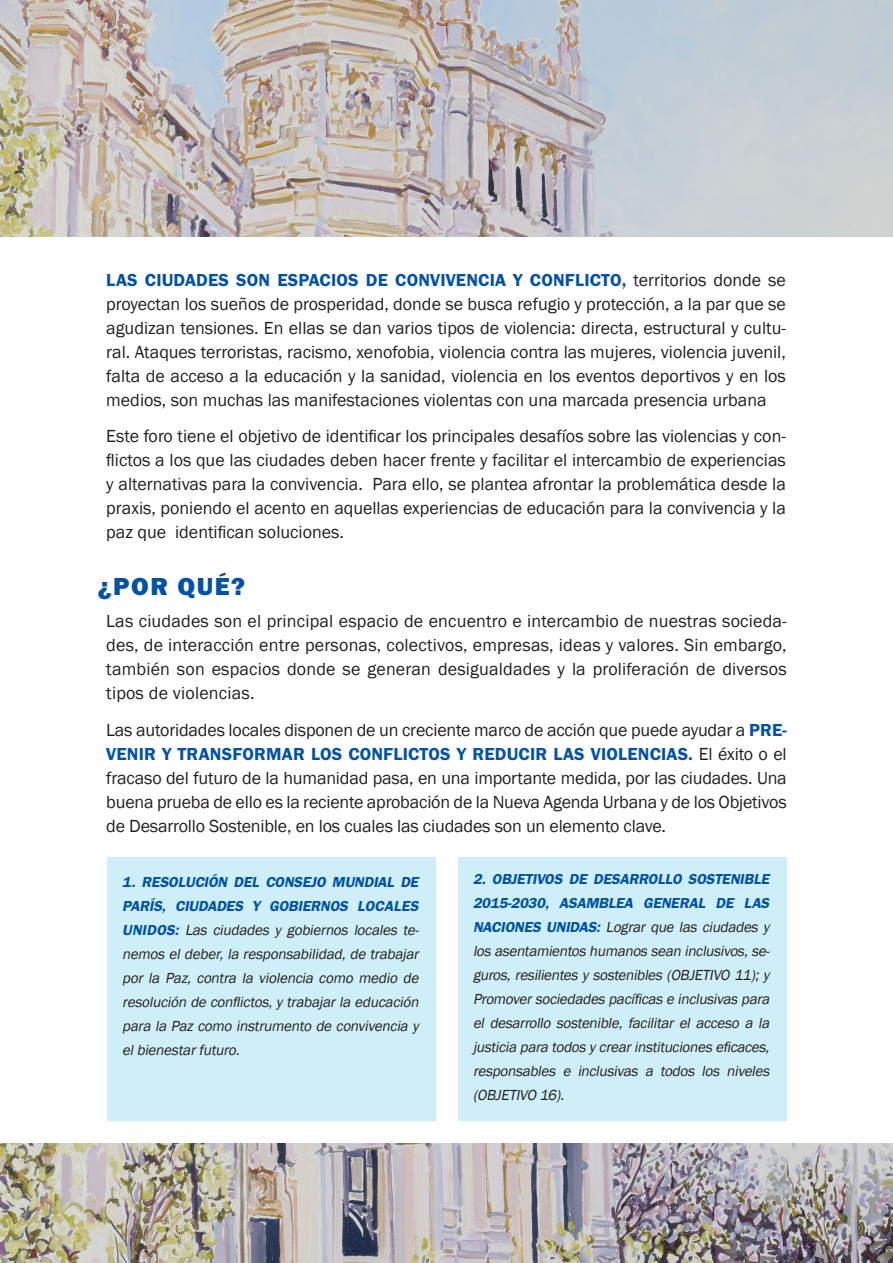
<style>
.page{position:relative;width:893px;height:1263px;background:#fff}
.page>*{position:absolute;margin:0;border:0;box-sizing:border-box;transform-origin:0 0}
.t1{font:800 25.5px "Franklin Got Md ITC";color:#0051a7}
.t2{font:18px/24px "Franklin Gothic";color:#231f20;text-align:justify}
.t3{font:600 18px "Franklin Got ITC";letter-spacing:.025em;color:#0051a7}
.t4{font:italic 15px/24px "Franklin Gothic";color:#231f20;text-align:justify}
.t5{font:italic 600 15px "Franklin Got ITC";color:#0051a7}
.s1{font-family:"Franklin Got ITC";font-weight:600;color:#0051a7}
</style>
<div class="page">
<div style="left:107px;top:856px;width:329px;height:264px;background:#ceeff7"></div>
<div style="left:458px;top:856px;width:329px;height:264px;background:#ceeff7"></div>
<img style="left:0;top:0;width:893px;height:237px">
<img style="left:0;top:1143px;width:893px;height:120px">
<p class="t2" style="left:106px;top:268px;width:681px;text-indent:495px"><span class="s1">TO,</span> territorios donde se proyectan los sueños de prosperidad, donde se busca refugio y protección, a la par que se agudizan tensiones. En ellas se dan varios tipos de violencia: directa, estructural y cultu&shy;ral. Ataques terroristas, racismo, xenofobia, violencia contra las mujeres, violencia juvenil, falta de acceso a la educación y la sanidad, violencia en los eventos deportivos y en los medios, son muchas las manifestaciones violentas con una marcada presencia urbana</p>
<p class="t2" style="left:106px;top:425px;width:681px">Este foro tiene el objetivo de identificar los principales desafíos sobre las violencias y con&shy;flictos a los que las ciudades deben hacer frente y facilitar el intercambio de experiencias y alternativas para la convivencia. Para ello, se plantea afrontar la problemática desde la praxis, poniendo el acento en aquellas experiencias de educación para la convivencia y la paz que identifican soluciones.</p>
<p class="t3" style="left:106px;top:269px;width:50px">LAS CIUDADES</p>
<p class="t3" style="left:236px;top:269px;width:12px">SON</p>
<p class="t3" style="left:277px;top:269px;width:11px">ESPACIOS</p>
<p class="t3" style="left:366px;top:269px;width:41px">DE CONVIVENCIA</p>
<p class="t3" style="left:513px;top:269px;width:28px">Y CONFLIC</p>
<h1 class="t1" style="left:98px;top:572px;width:34px">¿POR</h1>
<h1 class="t1" style="left:177px;top:572px;width:18px">QUÉ</h1>
<h1 class="t1" style="left:231px;top:572px;width:15px">?</h1>
<p class="t2" style="left:106px;top:609px;width:682px">Las ciudades son el principal espacio de encuentro e intercambio de nuestras socieda&shy;des, de interacción entre personas, colectivos, empresas, ideas y valores. Sin embargo, también son espacios donde se generan desigualdades y la proliferación de diversos tipos de violencias.</p>
<p class="t2" style="left:106px;top:718px;width:655px">Las autoridades locales disponen de un creciente marco de acción que puede ayudar a <span class="s1">PRE</span></p>
<p class="t3" style="left:782px;top:719px;width:6px">-</p>
<p class="t3" style="left:106px;top:743px;width:11px">VENIR</p>
<p class="t3" style="left:162px;top:743px;width:38px">Y TRANSFORMAR</p>
<p class="t3" style="left:311px;top:743px;width:11px">LOS</p>
<p class="t3" style="left:348px;top:743px;width:12px">CONFLIC</p>
<p class="t3" style="left:420px;top:743px;width:65px">TOS YREDUCIR</p>
<p class="t3" style="left:553px;top:743px;width:11px">LAS</p>
<p class="t3" style="left:591px;top:743px;width:11px">VIOLENCIAS</p>
<p class="t2" style="left:106px;top:742px;width:682px;text-indent:582px"><span class="s1">.</span> El éxito o el fracaso del futuro de la humanidad pasa, en una importante medida, por las ciudades. Una buena prueba de ello es la reciente aprobación de la Nueva Agenda Urbana y de los Objetivos de Desarrollo Sostenible, en los cuales las ciudades son un elemento clave.</p>
<p class="t5" style="left:122px;top:873px;width:39px">1. RESOLUCIÓN</p>
<p class="t5" style="left:234px;top:873px;width:10px">DEL</p>
<p class="t5" style="left:265px;top:873px;width:20px">CONSE</p>
<p class="t5" style="left:311px;top:873px;width:44px">JO MUNDIAL</p>
<p class="t5" style="left:400px;top:873px;width:11px">DE</p>
<p class="t5" style="left:122px;top:897px;width:72px">PARÍS, CIUDADES</p>
<p class="t5" style="left:252px;top:897px;width:37px">Y GOBIERNOS</p>
<p class="t5" style="left:357px;top:897px;width:18px">LOCALES</p>
<p class="t5" style="left:122px;top:921px;width:20px">UNIDOS</p>
<p class="t4" style="left:122px;top:918px;width:301px;text-indent:53px"><span class="s1">:</span> Las ciudades y gobiernos locales te&shy;nemos eldeber,la responsabilidad,de trabajar por la Paz, contra la violencia como medio de resolución de conflictos,ytrabajarla educación para la Paz como instrumento de convivencia y elbienestarfuturo.</p>
<p class="t5" style="left:473px;top:871px;width:68px">2. OBJETIVOS</p>
<p class="t5" style="left:569px;top:871px;width:44px">DE DESARROLLO</p>
<p class="t5" style="left:688px;top:871px;width:43px">SOSTENIBLE</p>
<p class="t5" style="left:473px;top:895px;width:106px">2015-2030, ASAMBLEA</p>
<p class="t5" style="left:643px;top:895px;width:20px">GENERAL</p>
<p class="t5" style="left:715px;top:895px;width:11px">DE</p>
<p class="t5" style="left:744px;top:895px;width:10px">LAS</p>
<p class="t5" style="left:473px;top:919px;width:20px">NACIONES</p>
<p class="t5" style="left:546px;top:919px;width:19px">UNIDAS</p>
<p class="t4" style="left:473px;top:916px;width:301px;text-indent:123px"><span class="s1">:</span> Lograr que las ciudades y los asentamientos humanos sean inclusivos,se&shy;guros, resilientes y sostenibles (OBJETIVO 11); y Promoversociedades pacíficas e inclusivas para el desarrollo sostenible, facilitar el acceso a la j usticia para todos ycrearinstituciones eficaces, responsables e inclusivas a todos los niveles (OBJETIVO 16).</p>
</div>
